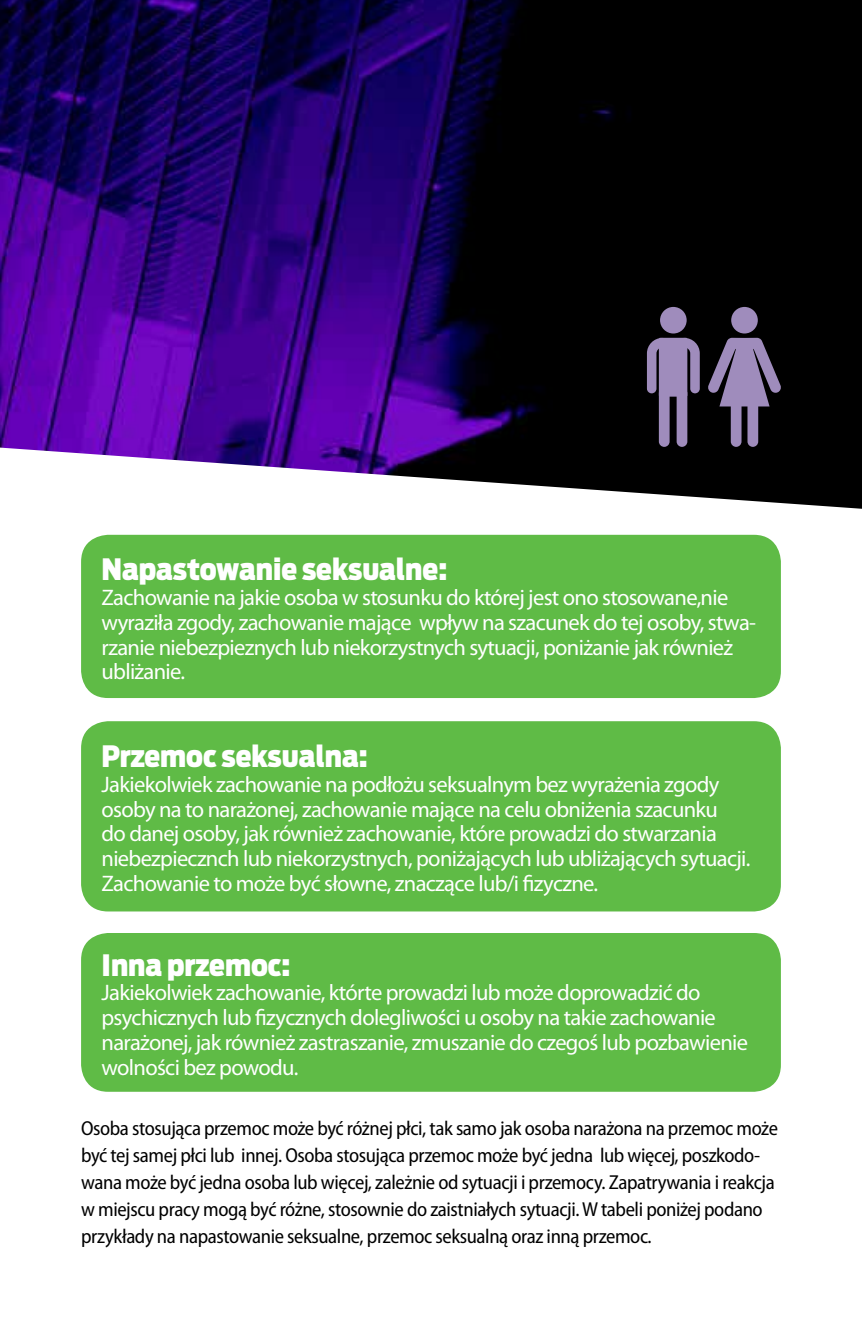
<style>
.page{position:relative;width:862px;height:1340px;background:#fff}
.page>*{position:absolute;margin:0;border:0;box-sizing:border-box;transform-origin:0 0}
.t1{font:900 29.25px "Antenna Cond";color:#fff}
.t2{font:22.5px/24.8px "Myriad Pro";letter-spacing:-.03em;color:#fff}
.t3{font:semi-condensed 20.25px/27px "Myriad Pro";letter-spacing:-.02em;color:#000}
</style>
<div class="page">
<img style="left:0;top:0;width:861px;height:509px">
<div style="left:658px;top:388px;width:11px;height:59px;background:#9f8cbc;border-radius:5px"></div>
<div style="left:676px;top:388px;width:11px;height:59px;background:#9f8cbc;border-radius:5px"></div>
<svg style="left:707px;top:338px;width:74px;height:109px;background:#524861"></svg>
<div style="left:730px;top:307px;width:27px;height:26px;background:#9f8cbc;border-radius:50%"></div>
<div style="left:659px;top:307px;width:27px;height:26px;background:#9f8cbc;border-radius:50%"></div>
<div style="left:658px;top:338px;width:29px;height:58px;background:#9f8cbc"></div>
<svg style="left:646px;top:338px;width:13px;height:55px"></svg>
<svg style="left:687px;top:338px;width:12px;height:55px"></svg>
<div style="left:81px;top:535px;width:699px;height:163px;background:#5fbb46;border-radius:27px"></div>
<div style="left:81px;top:721px;width:699px;height:190px;background:#5fbb46;border-radius:27px"></div>
<div style="left:81px;top:933px;width:699px;height:158px;background:#5fbb46;border-radius:27px"></div>
<h1 class="t1" style="left:101px;top:552px;width:347px">Napastowanie seksualne:</h1>
<p class="t2" style="left:101px;top:585px;width:655px">Zachowanie na jakie osoba w stosunku do której jest ono stosowane,nie wyraziła zgody, zachowanie mające wpływ na szacunek do tej osoby, stwa&shy;rzanie niebezpieznych lub niekorzystnych sytuacji, poniżanie jak również ubliżanie.</p>
<h1 class="t1" style="left:101px;top:739px;width:267px">Przemoc seksualna:</h1>
<p class="t2" style="left:101px;top:772px;width:650px">Jakiekolwiek zachowanie na podłożu seksualnym bez wyrażenia zgody osoby na to narażonej, zachowanie mające na celu obniżenia szacunku<br>do danej osoby, jak również zachowanie, które prowadzi do stwarzania niebezpiecznch lub niekorzystnych, poniżających lub ubliżających sytuacji.<br>Zachowanie to może być słowne, znaczące lub/i fizyczne.</p>
<h1 class="t1" style="left:101px;top:947px;width:190px">Inna przemoc:</h1>
<p class="t2" style="left:101px;top:981px;width:647px">Jakiekolwiek zachowanie, którte prowadzi lub może doprowadzić do psychicznych lub fizycznych dolegliwości u osoby na takie zachowanie narażonej, jak również zastraszanie, zmuszanie do czegoś lub pozbawienie wolności bez powodu.</p>
<p class="t3" style="left:81px;top:1114px;width:698px">Osoba stosująca przemoc może być różnej płci, tak samo jak osoba narażona na przemoc może być tej samej płci lub innej. Osoba stosująca przemoc może być jedna lub więcej, poszkodo&shy;wana może być jedna osoba lub więcej, zależnie od sytuacji i przemocy. Zapatrywania i reakcja w miejscu pracy mogą być różne, stosownie do zaistniałych sytuacji. W tabeli poniżej podano przykłady na napastowanie seksualne, przemoc seksualną oraz inną przemoc.</p>
</div>
